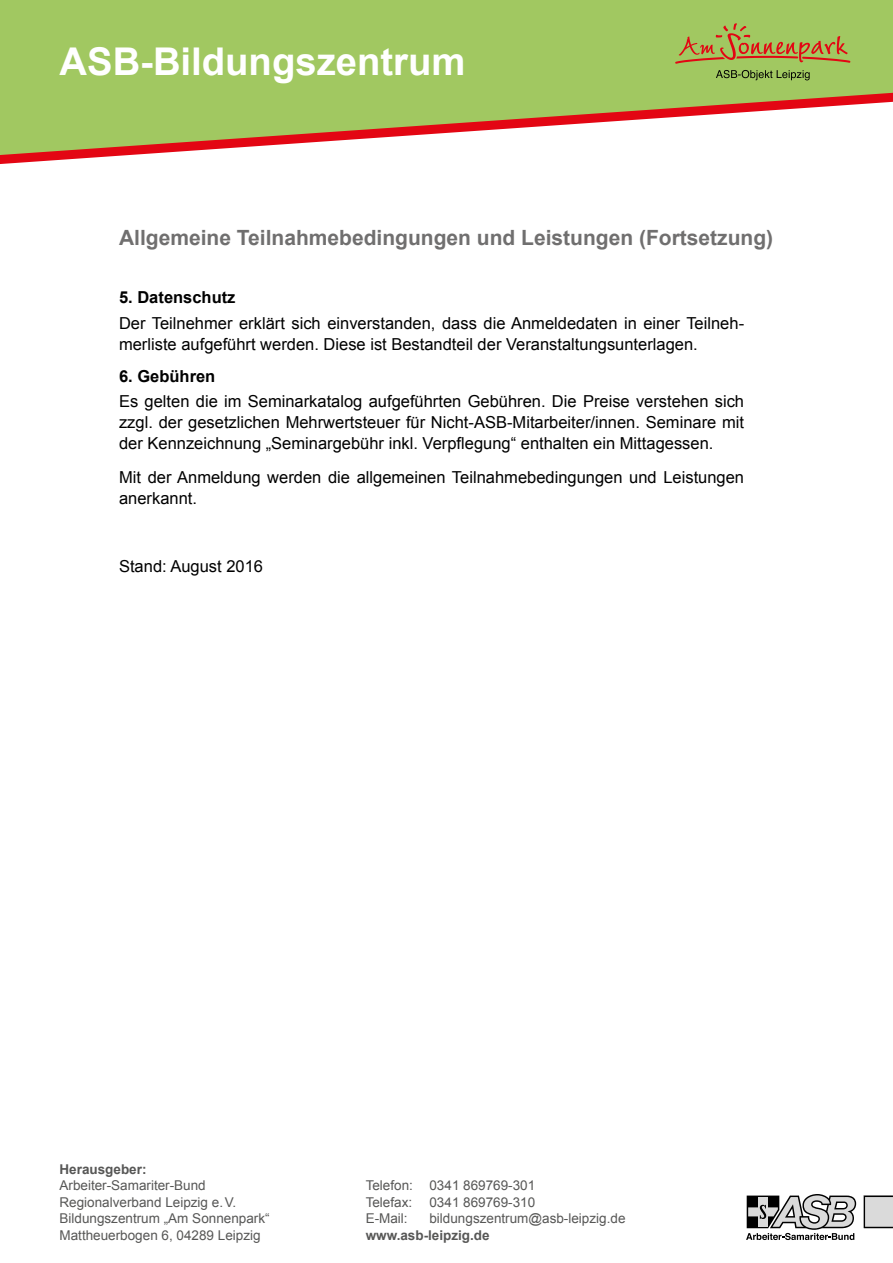
<style>
.page{position:relative;width:893px;height:1263px;background:#fff}
.page>*{position:absolute;margin:0;border:0;box-sizing:border-box;transform-origin:0 0}
.t1{font:700 38.25px "Arial";color:#fff}
.t2{font:700 21px "Arial";color:#706f6f}
.t3{font:16.5px/21px "Arial";color:#000}
.t4{font:700 16.5px "Arial";color:#000}
.t5{font:13.5px/16.5px "Arial";color:#575756}
.t6{font:700 13.5px "Arial";color:#575756}
</style>
<div class="page">
<svg style="left:0;top:0;width:893px;height:164px"></svg>
<svg style="left:675px;top:23px;width:175px;height:41px;background:#aba753"></svg>
<svg style="left:716px;top:70px;width:94px;height:10px"></svg>
<svg style="left:746px;top:1194px;width:110px;height:46px"></svg>
<svg style="left:864px;top:1195px;width:29px;height:33px"></svg>
<h1 class="t1" style="left:60px;top:36px;width:407px">ASB-Bildungszentrum</h1>
<p class="t2" style="left:119px;top:224px;width:656px">Allgemeine Teilnahmebedingungen und Leistungen (Fortsetzung)</p>
<p class="t4" style="left:119px;top:286px;width:118px">5. Datenschutz</p>
<p class="t3" style="left:119px;top:312px;width:627px">Der Teilnehmer erklärt sich einverstanden, dass die Anmeldedaten in einer Teilneh&shy;merliste aufgeführt werden. Diese ist Bestandteil der Veranstaltungsunterlagen.</p>
<p class="t4" style="left:119px;top:365px;width:98px">6. Gebühren</p>
<p class="t3" style="left:119px;top:391px;width:627px;text-align:justify">Es gelten die im Seminarkatalog aufgeführten Gebühren. Die Preise verstehen sich zzgl. der gesetzlichen Mehrwertsteuer für Nicht-ASB-Mitarbeiter/innen. Seminare mit der Kennzeichnung „Seminargebühr inkl. Verpflegung“ enthalten ein Mittagessen.</p>
<p class="t3" style="left:119px;top:467px;width:627px">Mit der Anmeldung werden die allgemeinen Teilnahmebedingungen und Leistungen anerkannt.</p>
<p class="t3" style="left:119px;top:555px;width:146px">Stand: August 2016</p>
<p class="t6" style="left:60px;top:1160px;width:89px">Herausgeber:</p>
<p class="t5" style="left:60px;top:1177px;width:212px">Arbeiter-Samariter-Bund<br>Regionalverband Leipzig e.V.<br>Bildungszentrum „Am Sonnenpark“<br>Mattheuerbogen 6, 04289 Leipzig</p>
<p class="t5" style="left:366px;top:1177px;width:171px">Telefon: 0341 869769-301<br>Telefax:</p>
<p class="t5" style="left:429px;top:1194px;width:107px">0341 869769-310</p>
<p class="t5" style="left:366px;top:1210px;width:43px">E-Mail:</p>
<p class="t5" style="left:429px;top:1210px;width:198px">bildungszentrum@asb-leipzig.de</p>
<p class="t6" style="left:366px;top:1226px;width:126px">www.asb-leipzig.de</p>
</div>
